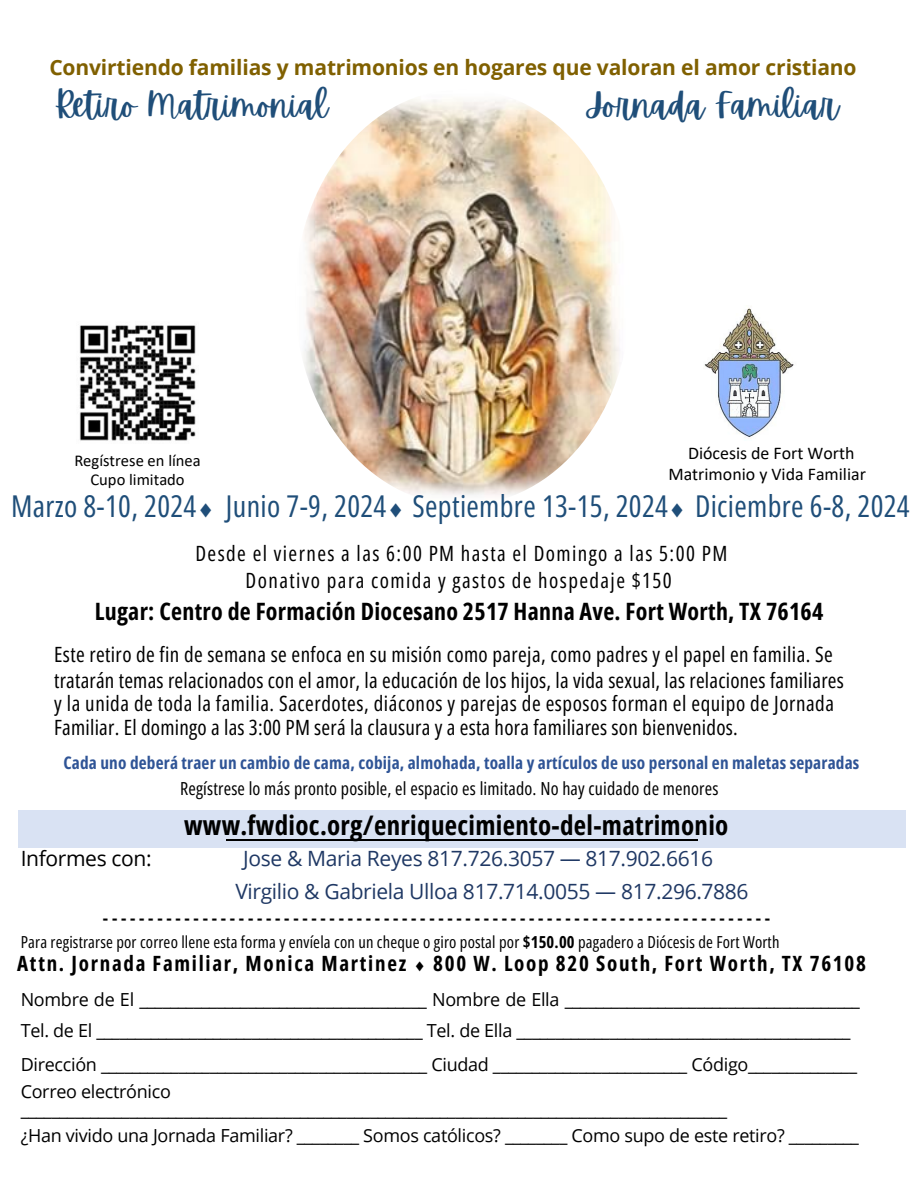
<style>
.page{position:relative;width:918px;height:1188px;background:#fff}
.page>*{position:absolute;margin:0;border:0;box-sizing:border-box;transform-origin:0 0}
.t1{font:34.5px "Apricots";letter-spacing:-.005em;color:#1f4e79}
.t2{font:30px "Open Sans Condensed";letter-spacing:.01em;color:#1f4e79}
.t3{font:700 27px "Open Sans Condensed";letter-spacing:.01em;color:#000}
.t4{font:700 24px "Open Sans Condensed";letter-spacing:.01em;color:#000}
.t5{font:21px "Open Sans Condensed";letter-spacing:.02em;color:#000}
.t6{font:21px/27px "Open Sans Condensed";letter-spacing:.065em;color:#000;text-align:center}
.t7{font:21px "Open Sans";letter-spacing:-.015em;color:#1f3864}
.t8{font:700 21px "Open Sans Condensed";letter-spacing:.08em;color:#000}
.t9{font:700 21px "Open Sans";letter-spacing:-.01em;color:#806000}
.t10{font:21px "Open Sans";letter-spacing:-.015em;color:#000}
.t11{font:18px/31.5px "Open Sans";letter-spacing:-.015em;color:#000}
.t12{font:18px "Open Sans Condensed";letter-spacing:.01em;color:#000}
.t13{font:17.85px "Calibri";color:#000}
.t14{font:700 17.25px "Open Sans Condensed";letter-spacing:.01em;color:#2f5496}
.t15{font:16.5px "Open Sans Condensed";letter-spacing:.01em;color:#000}
.t16{font:700 16.5px "Open Sans";color:#000}
.t17{font:16.5px "Calibri";color:#000}
.s1{font-family:"Free Mono"}
.s2{font-weight:700}
.s3{font-family:"Free Mono";font-weight:400}
</style>
<div class="page">
<img style="left:79px;top:325px;width:117px;height:116px">
<img style="left:704px;top:308px;width:90px;height:129px">
<img style="left:295px;top:89px;width:336px;height:416px;border-radius:50%">
<div style="left:19px;top:810px;width:887px;height:36px;background:#d9e2f3"></div>
<hr style="left:227px;top:839px;width:471px;height:2px;background:#000">
<hr style="left:19px;top:846px;width:887px;height:2px;background:#d9e2f3">
<p class="t9" style="left:49px;top:52px;width:809px">Convirtiendo familias y matrimonios en hogares que valoran el amor cristiano</p>
<p class="t1" style="left:54px;top:85px;width:276px">Retiro Matrimonial</p>
<p class="t1" style="left:584px;top:85px;width:256px">Jornada Familiar</p>
<p class="t13" style="left:688px;top:446px;width:168px">Diócesis de Fort Worth</p>
<p class="t13" style="left:668px;top:467px;width:199px">Matrimonio y Vida Familiar</p>
<p class="t17" style="left:74px;top:454px;width:128px">Regístrese en línea</p>
<p class="t17" style="left:90px;top:473px;width:96px">Cupo limitado</p>
<p class="t2" style="left:11px;top:485px;width:900px">Marzo 8-10, 2024<span class="s1">⬧</span> Junio 7-9, 2024<span class="s1">⬧</span> Septiembre 13-15, 2024<span class="s1">⬧</span> Diciembre 6-8, 2024</p>
<p class="t6" style="left:195px;top:539px;width:533px">Desde el viernes a las 6:00 PM hasta el Domingo a las 5:00 PM<br>Donativo para comida y gastos de hospedaje $150</p>
<p class="t4" style="left:95px;top:595px;width:730px">Lugar: Centro de Formación Diocesano 2517 Hanna Ave. Fort Worth, TX 76164</p>
<p class="t5" style="left:54px;top:639px;width:780px">Este retiro de fin de semana se enfoca en su misión como pareja, como padres y el papel en familia. Se</p>
<p class="t5" style="left:54px;top:665px;width:791px">tratarán temas relacionados con el amor, la educación de los hijos, la vida sexual, las relaciones familiares</p>
<p class="t5" style="left:54px;top:689px;width:781px">y la unida de toda la familia. Sacerdotes, diáconos y parejas de esposos forman el equipo de Jornada</p>
<p class="t5" style="left:54px;top:713px;width:685px">Familiar. El domingo a las 3:00 PM será la clausura y a esta hora familiares son bienvenidos.</p>
<p class="t14" style="left:63px;top:751px;width:798px">Cada uno deberá traer un cambio de cama, cobija, almohada, toalla y artículos de uso personal en maletas separadas</p>
<p class="t12" style="left:180px;top:776px;width:540px">Regístrese lo más pronto posible, el espacio es limitado. No hay cuidado de menores</p>
<p class="t3" style="left:184px;top:806px;width:546px">www.fwdioc.org/enriquecimiento-del-matrimonio</p>
<p class="t10" style="left:21px;top:844px;width:133px">Informes con:</p>
<p class="t7" style="left:243px;top:844px;width:471px">Jose &amp; Maria Reyes 817.726.3057 — 817.902.6616</p>
<p class="t7" style="left:235px;top:877px;width:515px">Virgilio &amp; Gabriela Ulloa 817.714.0055 — 817.296.7886</p>
<p class="t16" style="left:103px;top:906px;width:669px">--------------------------------------------------------------------------</p>
<p class="t15" style="left:21px;top:930px;width:760px">Para registrarse por correo llene esta forma y envíela con un cheque o giro postal por <span class="s2">$150.00</span> pagadero a Diócesis de Fort Worth</p>
<p class="t8" style="left:17px;top:949px;width:850px">Attn. Jornada Familiar, Monica Martinez <span class="s3">⬧</span> 800 W. Loop 820 South, Fort Worth, TX 76108</p>
<p class="t11" style="left:21px;top:983px;width:841px">Nombre de El _____________________________________ Nombre de Ella ______________________________________<br>Tel. de El __________________________________________ Tel. de Ella ___________________________________________</p>
<p class="t11" style="left:21px;top:1048px;width:838px">Dirección __________________________________________ Ciudad _________________________ Código______________</p>
<p class="t11" style="left:21px;top:1082px;width:708px;line-height:18px">Correo electrónico ___________________________________________________________________________________________</p>
<p class="t11" style="left:21px;top:1119px;width:840px">¿Han vivido una Jornada Familiar? ________ Somos católicos? ________ Como supo de este retiro? _________</p>
</div>
